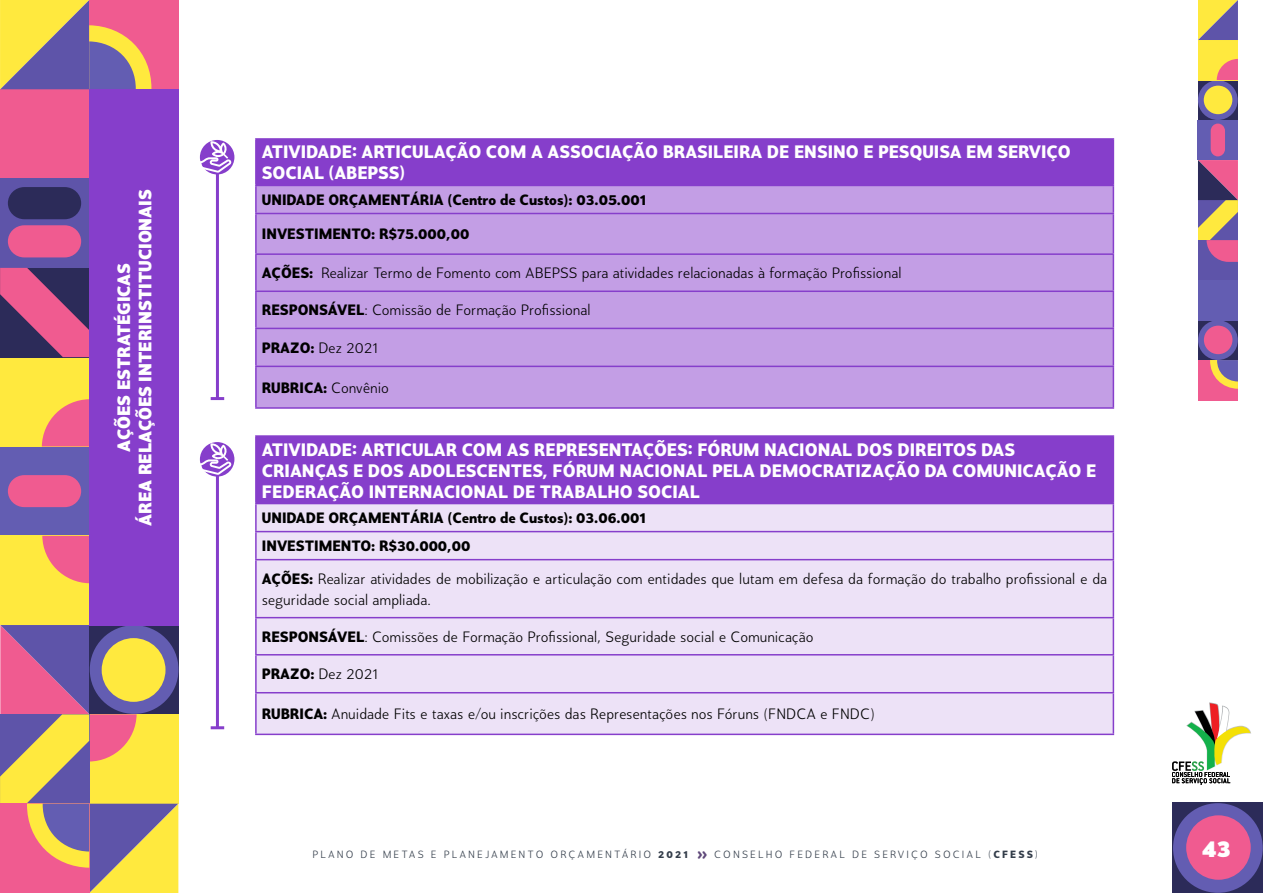
<style>
.page{position:relative;width:1263px;height:893px;background:#fff}
.page>*{position:absolute;margin:0;border:0;box-sizing:border-box;transform-origin:0 0}
.t1{font:900 24px "Proda Sans";color:#fff}
.t2{font:700 18px "Proda Sans";color:#fff}
.t3{font:800 18px/21.6px "Proda Sans";color:#fff;text-align:center}
.t4{font:300 15px/21px "Proda Sans";color:#000}
.t5{font:700 15px/28px "Proda Sans";color:#000}
.t6{font:300 10.5px "Proda Sans";letter-spacing:.2em;color:#333d4a}
.s1{font-weight:700}
.s2{font-weight:300}
.s3{font-family:"Duepuntozero";font-weight:800;font-size:16.5px;color:#5f497a}
</style>
<div class="page">
<div style="left:0;top:89px;width:89px;height:89px;background:#f05b90"></div>
<div style="left:0;top:178px;width:89px;height:90px;background:#5e54a9"></div>
<div style="left:8px;top:225px;width:73px;height:32px;background:#f05b90;border-radius:16px"></div>
<div style="left:8px;top:187px;width:73px;height:32px;background:#2c2b59;border-radius:16px"></div>
<div style="left:89px;top:0;width:89px;height:89px;background:#f05b90"></div>
<svg style="left:0;top:0;width:151px;height:89px"></svg>
<div style="left:0;top:536px;width:89px;height:89px;background:#ffe93e"></div>
<svg style="left:0;top:268px;width:89px;height:316px;background:#bc8175"></svg>
<svg style="left:0;top:625px;width:178px;height:268px;background:#bc8f77"></svg>
<div style="left:1198px;top:240px;width:40px;height:40px;background:#5e54a9"></div>
<svg style="left:1198px;top:160px;width:40px;height:102px;background:#a56c7b"></svg>
<div style="left:1198px;top:360px;width:40px;height:40px;background:#f05b90"></div>
<svg style="left:1210px;top:360px;width:28px;height:29px"></svg>
<div style="left:1198px;top:320px;width:40px;height:40px;background:#2c2b59"></div>
<svg style="left:1198px;top:320px;width:40px;height:40px"></svg>
<div style="left:1204px;top:326px;width:28px;height:28px;background:#f05b90;border-radius:50%"></div>
<div style="left:1198px;top:280px;width:40px;height:40px;background:#635db2"></div>
<div style="left:1198px;top:120px;width:40px;height:40px;background:#635db2"></div>
<div style="left:1211px;top:124px;width:14px;height:32px;background:#f05b90;border-radius:7px"></div>
<div style="left:1198px;top:80px;width:40px;height:40px;background:#2c2b59"></div>
<svg style="left:1198px;top:80px;width:40px;height:40px"></svg>
<div style="left:1204px;top:86px;width:28px;height:28px;background:#ffe93e;border-radius:50%"></div>
<div style="left:1198px;top:40px;width:40px;height:40px;background:#ffe93e"></div>
<svg style="left:1217px;top:59px;width:21px;height:21px"></svg>
<svg style="left:1198px;top:0;width:40px;height:40px;background:#ae9e74"></svg>
<svg style="left:1172px;top:702px;width:79px;height:83px"></svg>
<div style="left:1173px;top:803px;width:90px;height:90px;background:#2c2b59"></div>
<div style="left:1173px;top:803px;width:90px;height:90px;background:#635db2;border-radius:50%"></div>
<div style="left:1186px;top:815px;width:65px;height:65px;background:#f05b90;border-radius:50%"></div>
<div style="left:89px;top:89px;width:90px;height:536px;background:#863ecb"></div>
<svg style="left:257px;top:140px;width:856px;height:363px;fill:#863ecb"></svg>
<div style="left:257px;top:186px;width:856px;height:221px;background:#c39ee5"></div>
<div style="left:257px;top:504px;width:856px;height:230px;background:#ede2f7"></div>
<hr style="left:255px;top:407px;width:859px;height:2px;background:#863ecb">
<hr style="left:255px;top:435px;width:859px;height:2px;background:#863ecb">
<hr style="left:255px;top:138px;width:859px;height:2px;background:#863ecb">
<hr style="left:255px;top:140px;width:2px;height:45px;background:#863ecb">
<hr style="left:1113px;top:140px;width:1px;height:45px;background:#863ecb">
<hr style="left:255px;top:185px;width:859px;height:1px;background:#863ecb">
<hr style="left:255px;top:186px;width:2px;height:27px;background:#863ecb">
<svg style="left:1113px;top:186px;width:1px;height:27px"></svg>
<hr style="left:255px;top:213px;width:859px;height:1px;background:#863ecb">
<hr style="left:255px;top:214px;width:2px;height:39px;background:#863ecb">
<hr style="left:1113px;top:214px;width:1px;height:39px;background:#863ecb">
<hr style="left:255px;top:253px;width:859px;height:2px;background:#863ecb">
<hr style="left:255px;top:255px;width:2px;height:36px;background:#863ecb">
<hr style="left:1113px;top:255px;width:1px;height:36px;background:#863ecb">
<hr style="left:255px;top:291px;width:859px;height:1px;background:#863ecb">
<hr style="left:255px;top:292px;width:2px;height:36px;background:#863ecb">
<hr style="left:1113px;top:292px;width:1px;height:36px;background:#863ecb">
<hr style="left:255px;top:328px;width:859px;height:1px;background:#863ecb">
<hr style="left:255px;top:329px;width:2px;height:37px;background:#863ecb">
<hr style="left:1113px;top:329px;width:1px;height:37px;background:#863ecb">
<hr style="left:255px;top:366px;width:859px;height:1px;background:#863ecb">
<hr style="left:255px;top:367px;width:2px;height:40px;background:#863ecb">
<hr style="left:1113px;top:367px;width:1px;height:40px;background:#863ecb">
<hr style="left:255px;top:437px;width:2px;height:66px;background:#863ecb">
<hr style="left:1113px;top:437px;width:1px;height:66px;background:#863ecb">
<hr style="left:255px;top:503px;width:859px;height:1px;background:#863ecb">
<hr style="left:255px;top:504px;width:2px;height:27px;background:#863ecb">
<hr style="left:255px;top:531px;width:859px;height:1px;background:#863ecb">
<hr style="left:255px;top:532px;width:2px;height:27px;background:#863ecb">
<svg style="left:1113px;top:504px;width:1px;height:55px"></svg>
<hr style="left:255px;top:559px;width:859px;height:1px;background:#863ecb">
<hr style="left:255px;top:560px;width:2px;height:57px;background:#863ecb">
<hr style="left:1113px;top:560px;width:1px;height:57px;background:#863ecb">
<hr style="left:255px;top:617px;width:859px;height:1px;background:#863ecb">
<hr style="left:255px;top:618px;width:2px;height:36px;background:#863ecb">
<hr style="left:1113px;top:618px;width:1px;height:36px;background:#863ecb">
<hr style="left:255px;top:654px;width:859px;height:1px;background:#863ecb">
<hr style="left:255px;top:655px;width:2px;height:37px;background:#863ecb">
<hr style="left:1113px;top:655px;width:1px;height:37px;background:#863ecb">
<hr style="left:255px;top:692px;width:859px;height:1px;background:#863ecb">
<hr style="left:255px;top:693px;width:2px;height:41px;background:#863ecb">
<hr style="left:1113px;top:693px;width:1px;height:41px;background:#863ecb">
<hr style="left:255px;top:734px;width:859px;height:1px;background:#863ecb">
<hr style="left:216px;top:150px;width:3px;height:249px;background:#863ecb">
<svg style="left:211px;top:397px;width:13px;height:3px"></svg>
<div style="left:200px;top:140px;width:34px;height:34px;background:#863ecb;border-radius:50%"></div>
<svg style="left:199px;top:141px;width:32px;height:32px"></svg>
<hr style="left:216px;top:452px;width:3px;height:276px;background:#863ecb">
<svg style="left:211px;top:726px;width:13px;height:3px"></svg>
<svg style="left:200px;top:442px;width:34px;height:35px"></svg>
<svg style="left:199px;top:443px;width:32px;height:32px"></svg>
<p class="t3" style="left:112px;top:526px;width:338px;rotate:-90deg">ações estratégicas<br>Área relações interinstitucionais</p>
<p class="t2" style="left:262px;top:140px;width:174px">ATIVIDADE: ARTICULAÇ</p>
<p class="t2" style="left:457px;top:140px;width:44px">ÃO COM</p>
<p class="t2" style="left:531px;top:140px;width:40px">A ASSOCIAÇ</p>
<p class="t2" style="left:633px;top:140px;width:52px">ÃO BRASILEIRA</p>
<p class="t2" style="left:767px;top:140px;width:49px">DE ENSINO</p>
<p class="t2" style="left:863px;top:140px;width:81px">E PESQUISA</p>
<p class="t2" style="left:966px;top:140px;width:54px">EM SERVIÇO</p>
<p class="t2" style="left:262px;top:161px;width:22px">SOCIAL</p>
<p class="t2" style="left:329px;top:161px;width:78px">(ABEPSS)</p>
<p class="t5" style="left:262px;top:185px;width:386px">UNIDADE ORÇAMENTÁRIA (CENTRO DE CUSTOS): 03.05.001</p>
<p class="t5" style="left:262px;top:220px;width:209px">INVESTIMENTO: R$75.000,00</p>
<p class="t4" style="left:262px;top:263px;width:641px"><span class="s1">AÇÕES:</span> Realizar Termo de Fomento com ABE PSS para atividades relacionadas à formação Profissional</p>
<p class="t4" style="left:262px;top:300px;width:330px"><span class="s1">RESPONSÁVEL</span>: Comissão de Formação Profissional</p>
<p class="t4" style="left:262px;top:337px;width:118px"><span class="s1">PRAZO:</span> Dez 2021</p>
<p class="t5" style="left:262px;top:373px;width:129px">RUBRICA: <span class="s2">Convênio</span></p>
<p class="t2" style="left:262px;top:437px;width:174px">ATIVIDADE: ARTICULAR</p>
<p class="t2" style="left:462px;top:437px;width:14px">COM</p>
<p class="t2" style="left:507px;top:437px;width:39px">AS REPRESEN</p>
<p class="t2" style="left:622px;top:437px;width:167px">TAÇÕES: FÓRUM NACIONAL</p>
<p class="t2" style="left:857px;top:437px;width:13px">DOS</p>
<p class="t2" style="left:897px;top:437px;width:21px">DIREI</p>
<p class="t2" style="left:942px;top:437px;width:51px">TOS DAS</p>
<p class="t2" style="left:262px;top:458px;width:23px">CRIANÇAS</p>
<p class="t2" style="left:353px;top:458px;width:28px">E DOS</p>
<p class="t2" style="left:408px;top:458px;width:24px">ADOLESCEN</p>
<p class="t2" style="left:511px;top:458px;width:133px">TES, FÓRUM NACIONAL</p>
<p class="t2" style="left:712px;top:458px;width:12px">PELA</p>
<p class="t2" style="left:759px;top:458px;width:26px">DEMOCRA</p>
<p class="t2" style="left:844px;top:458px;width:172px">TIZAÇÃO DA COMUNICAÇ</p>
<p class="t2" style="left:1057px;top:458px;width:39px">ÃO E</p>
<p class="t2" style="left:262px;top:479px;width:23px">FEDERAÇ</p>
<p class="t2" style="left:339px;top:479px;width:71px">ÃO INTERNACIONAL</p>
<p class="t2" style="left:513px;top:479px;width:40px">DE TRABALHO</p>
<p class="t2" style="left:637px;top:479px;width:22px">SOCIAL</p>
<p class="t5" style="left:262px;top:503px;width:386px">UNIDADE ORÇAMENTÁRIA (CENTRO DE CUSTOS): 03.06.001<br>INVESTIMENTO: R$30.000,00</p>
<p class="t4" style="left:262px;top:568px;width:847px"><span class="s1">AÇÕES:</span> Realizar atividades de mobilização e articulação com entidades que lutam em defesa da formação do trabalho profissional e da seguridade social ampliada.</p>
<p class="t4" style="left:262px;top:626px;width:553px"><span class="s1">RESPONSÁVEL</span>: Comissões de Formação Profissional, Seguridade social e Comunicação</p>
<p class="t4" style="left:262px;top:664px;width:118px"><span class="s1">PRAZO:</span> Dez 2021</p>
<p class="t4" style="left:262px;top:703px;width:614px"><span class="s1">RUBRICA:</span> Anuidade Fits e taxas e/ou inscrições das Representações nos Fóruns (FNDCA e FNDC)</p>
<p class="t6" style="left:312px;top:848px;width:727px">Plano de metas e p lanejamento orçamentário <span class="s1">2021</span> <span class="s3">&gt;&gt;</span> Conselho Federal de Serviço Soc ial (<span class="s1">CFESS</span>)</p>
<h1 class="t1" style="left:1202px;top:831px;width:30px">43</h1>
</div>
